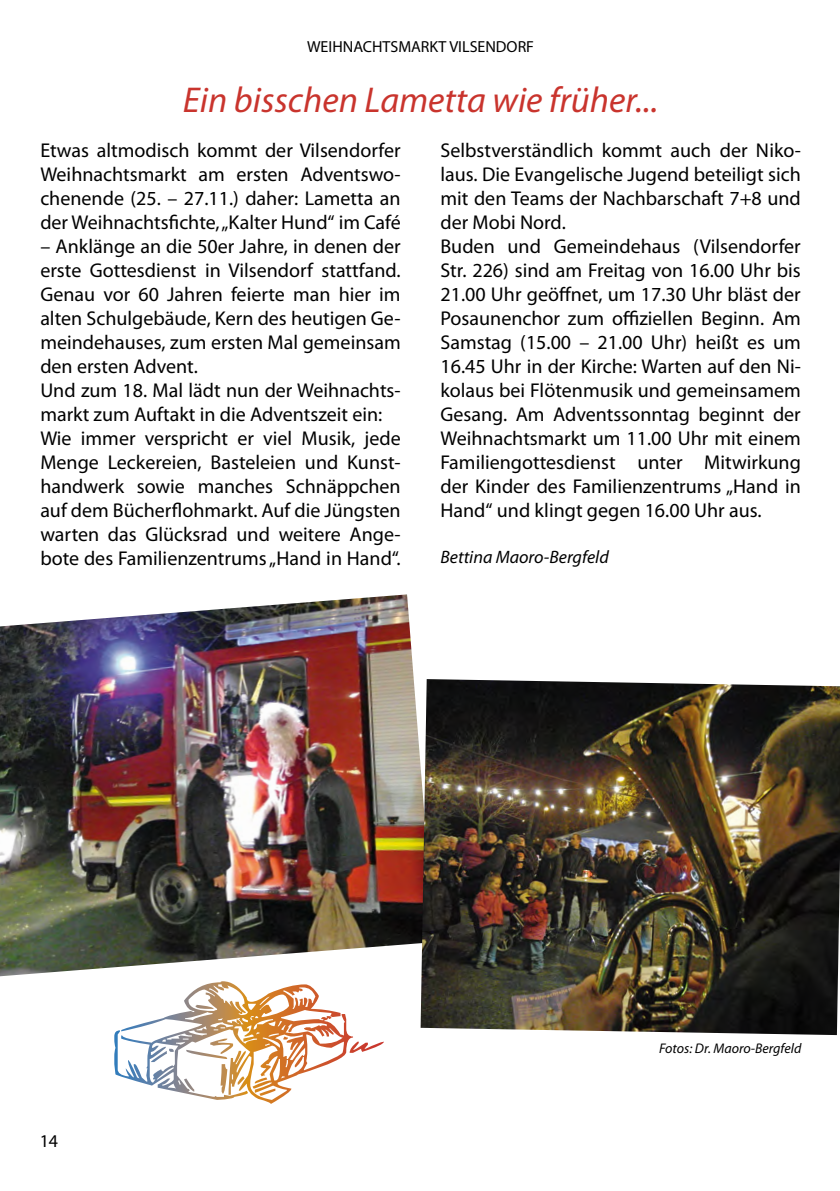
<style>
.page{position:relative;width:840px;height:1191px;background:#fff}
.page>*{position:absolute;margin:0;border:0;box-sizing:border-box;transform-origin:0 0}
.t1{font:italic 36px "Myriad Pro";color:#c9342d}
.t2{font:20px/24px "Myriad Pro";color:#000}
.t3{font:italic 18px "Myriad Pro";color:#000}
.t4{font:18px "Myriad Pro";color:#000}
.t5{font:16px "Myriad Pro";color:#000}
.t6{font:italic 14px "Myriad Pro";color:#000}
</style>
<div class="page">
<img style="left:0;top:594px;width:420px;height:382px">
<img style="left:420px;top:679px;width:419px;height:356px">
<svg style="left:114px;top:981px;width:239px;height:123px"></svg>
<p class="t5" style="left:307px;top:36px;width:228px">WEIHNACHTSMARKT VILSENDORF</p>
<h1 class="t1" style="left:183px;top:78px;width:476px">Ein bisschen Lametta wie früher...</h1>
<p class="t2" style="left:40px;top:138px;width:362px;text-align:justify">Etwas altmodisch kommt der Vilsendorfer Weihnachtsmarkt am ersten Adventswo&shy;chenende (25. – 27.11.) daher: Lametta an der Weihnachtsfichte, „Kalter Hund“ im Café</p>
<p class="t2" style="left:40px;top:234px;width:362px">– Anklänge an die 50er Jahre, in denen der erste Gottesdienst in Vilsendorf stattfand.<br>Genau vor 60 Jahren feierte man hier im alten Schulgebäude, Kern des heutigen Ge&shy;meindehauses, zum ersten Mal gemeinsam den ersten Advent.<br>Und zum 18. Mal lädt nun der Weihnachts&shy;markt zum Auftakt in die Adventszeit ein:<br>Wie immer verspricht er viel Musik, jede Menge Leckereien, Basteleien und Kunst&shy;handwerk sowie manches Schnäppchen auf dem Bücherflohmarkt. Auf die Jüngsten warten das Glücksrad und weitere Ange&shy;bote des Familienzentrums „Hand in Hand“.</p>
<p class="t2" style="left:440px;top:138px;width:362px">Selbstverständlich kommt auch der Niko&shy;laus. Die Evangelische Jugend beteiligt sich mit den Teams der Nachbarschaft 7+8 und der Mobi Nord.<br>Buden und Gemeindehaus (Vilsendorfer Str. 226) sind am Freitag von 16.00 Uhr bis 21.00 Uhr geöffnet, um 17.30 Uhr bläst der Posaunenchor zum offiziellen Beginn. Am Samstag (15.00 – 21.00 Uhr) heißt es um 16.45 Uhr in der Kirche: Warten auf den Ni&shy;kolaus bei Flötenmusik und gemeinsamem Gesang. Am Adventssonntag beginnt der Weihnachtsmarkt um 11.00 Uhr mit einem Familiengottesdienst unter Mitwirkung der Kinder des Familienzentrums „Hand in Hand“ und klingt gegen 16.00 Uhr aus.</p>
<p class="t3" style="left:440px;top:545px;width:170px">Bettina Maoro-Bergfeld</p>
<p class="t4" style="left:40px;top:1130px;width:20px">14</p>
<p class="t6" style="left:658px;top:1039px;width:144px">Fotos: Dr. Maoro-Bergfeld</p>
</div>
